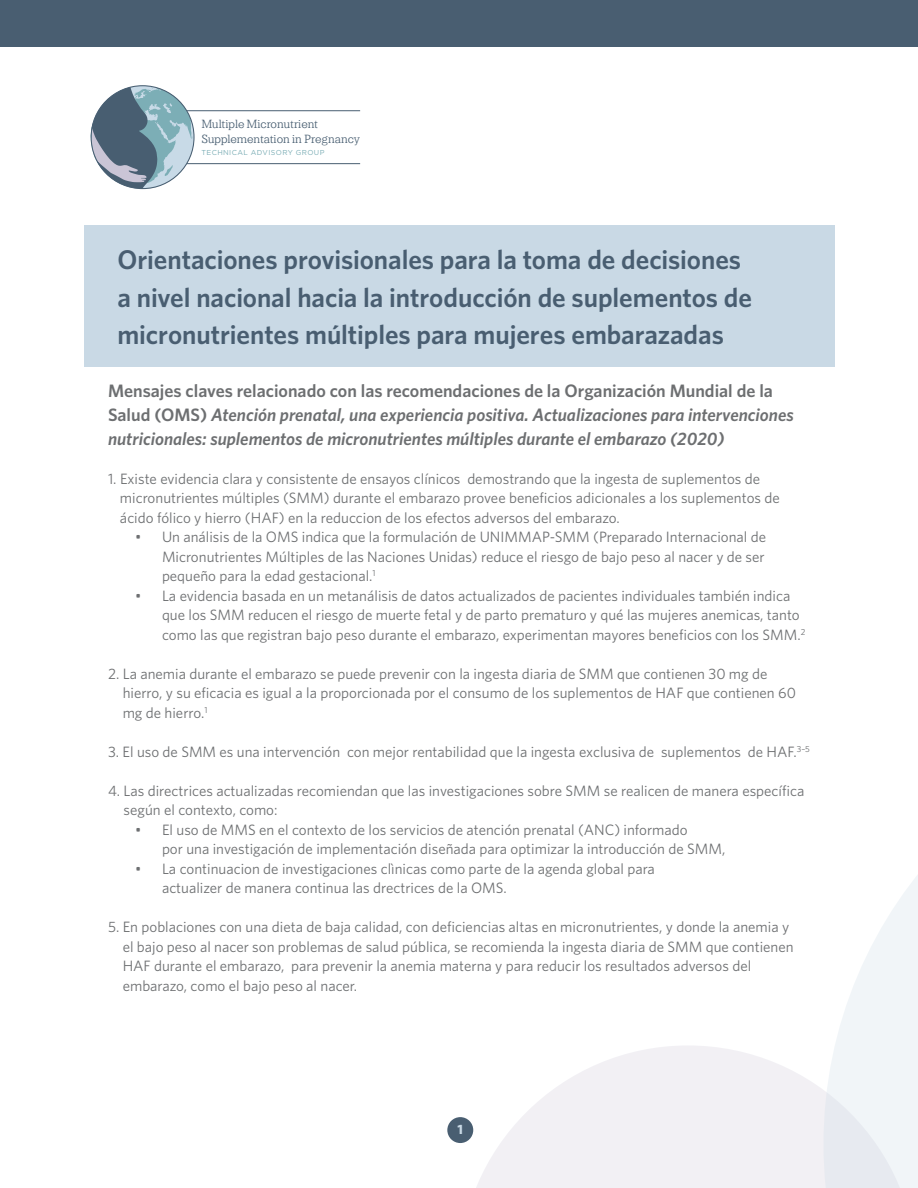
<style>
.page{position:relative;width:918px;height:1188px;background:#fff}
.page>*{position:absolute;margin:0;border:0;box-sizing:border-box;transform-origin:0 0}
.t1{font:600 27px/37.5px "Whitney";letter-spacing:-.005em;color:#495e71}
.t2{font:italic 600 18px/24px "Whitney";color:#6d6f71}
.t3{font:15px/19.5px "Whitney";color:#6d6f71}
.t4{font:700 13.5px "Whitney";color:#c9d9e5}
.t5{font:13.2px/14.2px "Lehigh Personal";letter-spacing:-.005em;color:#485e71}
.t6{font:7.2px "Gotham";letter-spacing:.055em;color:#7caeb6}
.s1{font-style:normal}
</style>
<div class="page">
<div style="left:447px;top:1117px;width:26px;height:26px;background:#495e71;border-radius:50%"></div>
<svg style="left:459px;top:1046px;width:365px;height:142px;fill:#f2f0f4"></svg>
<svg style="left:824px;top:875px;width:94px;height:313px;fill:#f1f5f8"></svg>
<hr style="left:169px;top:163px;width:191px;height:1px;background:#485e71">
<hr style="left:164px;top:110px;width:196px;height:1px;background:#485e71">
<svg style="left:91px;top:86px;width:101px;height:103px"></svg>
<div style="left:84px;top:225px;width:750px;height:142px;background:#c9d9e5"></div>
<div style="left:0;top:0;width:918px;height:46px;background:#495e71"></div>
<p class="t5" style="left:201px;top:117px;width:160px">Multiple Micronutrient<br>Supplementation in Pregnancy</p>
<p class="t6" style="left:201px;top:148px;width:125px">TECHNICAL ADVISORY GROUP</p>
<p class="t1" style="left:117px;top:241px;width:636px">Orientaciones provisionales para la toma de decisiones a nivel nacional hacia la introducción de suplementos de micronutrientes múltiples para mujeres embarazadas</p>
<p class="t2" style="left:108px;top:378px;width:687px"><span class="s1">Mensajes claves relacionado con las recomendaciones de la Organización Mundial de la<br>Salud (OMS)</span> Atención prenatal, una experiencia positiva. Actualizaciones para intervenciones nutricionales: suplementos de micronutrientes múltiples durante el embarazo (2020)</p>
<p class="t3" style="left:120px;top:468px;width:661px;text-indent:-12px">1. Existe evidencia clara y consistente de ensayos clínicos demostrando que la ingesta de suplementos de micronutrientes múltiples (SMM) durante el embarazo provee beneficios adicionales a los suplementos de ácido fólico y hierro (HAF) en la reduccion de los efectos adversos del embarazo.</p>
<p class="t3" style="left:162px;top:527px;width:606px;text-align:justify;text-indent:-27px">• Un análisis de la OMS indica que la formulación de UNIMMAP-SMM (Preparado Internacional de Micronutrientes Múltiples de las Naciones Unidas) reduce el riesgo de bajo peso al nacer y de ser pequeño para la edad gestacional.<sup>1</sup></p>
<p class="t3" style="left:162px;top:585px;width:645px;text-indent:-27px">• La evidencia basada en un metanálisis de datos actualizados de pacientes individuales también indica que los SMM reducen el riesgo de muerte fetal y de parto prematuro y qué las mujeres anemicas, tanto como las que registran bajo peso durante el embarazo, experimentan mayores beneficios con los SMM.<sup>2</sup></p>
<p class="t3" style="left:123px;top:663px;width:675px;text-indent:-15px">2. La anemia durante el embarazo se puede prevenir con la ingesta diaria de SMM que contienen 30 mg de hierro, y su eficacia es igual a la proporcionada por el consumo de los suplementos de HAF que contienen 60 mg de hierro.<sup>1</sup></p>
<p class="t3" style="left:108px;top:741px;width:704px">3. El uso de SMM es una intervención con mejor rentabilidad que la ingesta exclusiva de suplementos de HAF.<sup>3–5</sup></p>
<p class="t3" style="left:124px;top:780px;width:682px;text-indent:-16px">4. Las directrices actualizadas recomiendan que las investigaciones sobre SMM se realicen de manera específica según el contexto, como:</p>
<p class="t3" style="left:162px;top:819px;width:565px;text-indent:-27px">• El uso de MMS en el contexto de los servicios de atención prenatal (ANC) informado<br>por una investigación de implementación diseñada para optimizar la introducción de SMM,</p>
<p class="t3" style="left:162px;top:858px;width:494px;text-indent:-27px">• La continuacion de investigaciones clìnicas como parte de la agenda global para actualizer de manera continua las drectrices de la OMS.</p>
<p class="t3" style="left:123px;top:917px;width:673px;text-indent:-15px">5. En poblaciones con una dieta de baja calidad, con deficiencias altas en micronutrientes, y donde la anemia y el bajo peso al nacer son problemas de salud pública, se recomienda la ingesta diaria de SMM que contienen HAF durante el embarazo, para prevenir la anemia materna y para reducir los resultados adversos del embarazo, como el bajo peso al nacer.</p>
<p class="t4" style="left:458px;top:1120px;width:7px">1</p>
</div>
